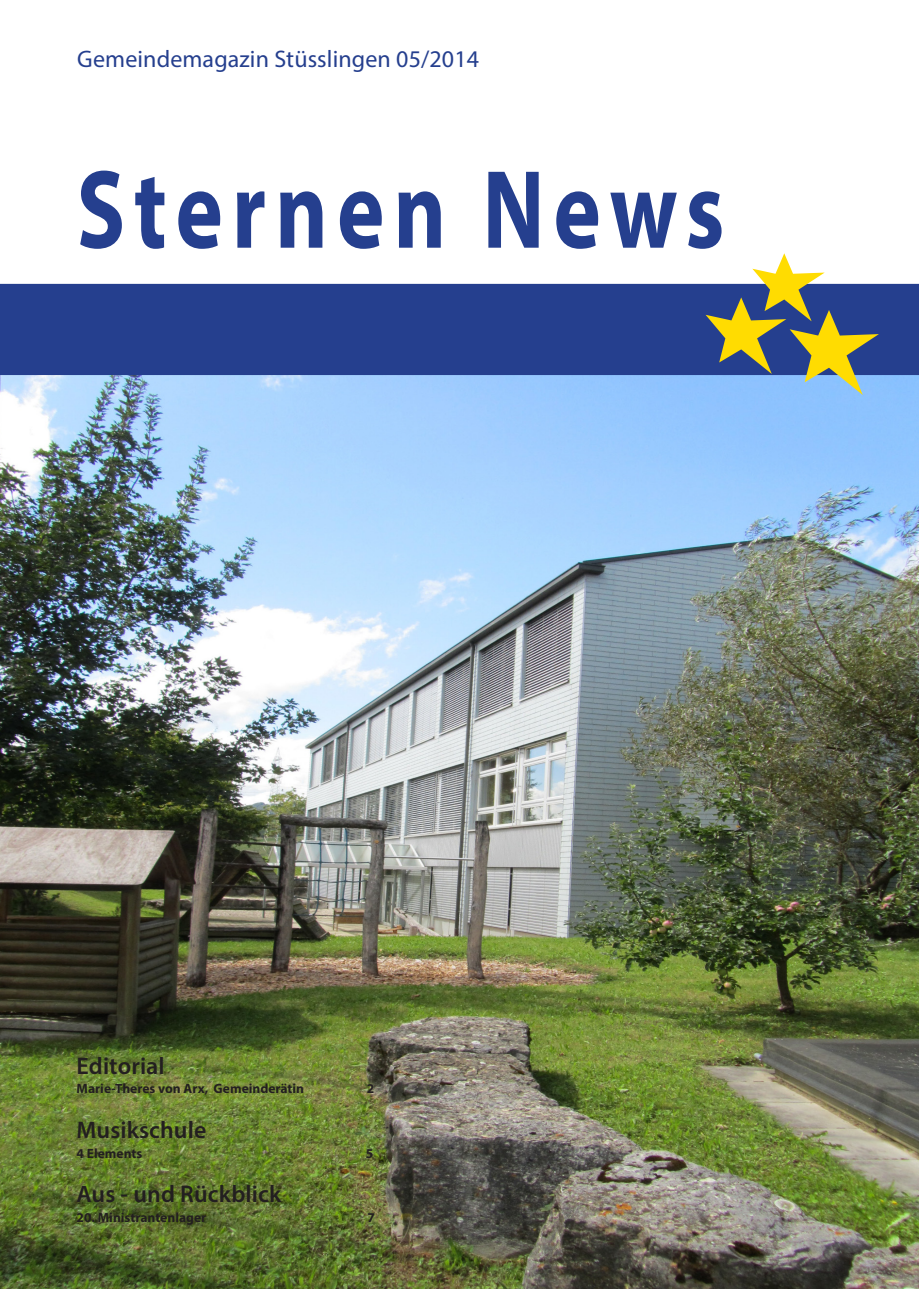
<style>
.page{position:relative;width:919px;height:1289px;background:#fff}
.page>*{position:absolute;margin:0;border:0;box-sizing:border-box;transform-origin:0 0}
.t1{font:700 112.5px "Myriad Pro";letter-spacing:.095em;color:#253f8e;scale:.8 1}
.t2{font:600 24px "Myriad Pro";letter-spacing:.005em;color:#231f20}
.t3{font:24px "Myriad Pro";letter-spacing:.005em;color:#253f8e}
.t4{font:700 13.5px "Myriad Pro";color:#231f20}
</style>
<div class="page">
<img style="left:0;top:375px;width:918px;height:913px">
<div style="left:0;top:284px;width:918px;height:91px;background:#253f8e"></div>
<svg style="left:705px;top:253px;width:173px;height:142px"></svg>
<h2 class="t3" style="left:77px;top:44px;width:403px">Gemeindemagazin Stüsslingen 05/2014</h2>
<h1 class="t1" style="left:77px;top:136px;width:811px">Sternen News</h1>
<h2 class="t2" style="left:77px;top:1050px;width:90px">Editorial</h2>
<p class="t4" style="left:77px;top:1080px;width:229px">Marie-Theres von Arx, Gemeinderätin</p>
<p class="t4" style="left:367px;top:1080px;width:9px">2</p>
<h2 class="t2" style="left:77px;top:1114px;width:131px">Musikschule</h2>
<p class="t4" style="left:77px;top:1144px;width:67px">4 Elements</p>
<p class="t4" style="left:366px;top:1144px;width:9px">5</p>
<h2 class="t2" style="left:77px;top:1178px;width:206px">Aus - und Rückblick</h2>
<p class="t4" style="left:77px;top:1208px;width:131px">20. Ministrantenlager</p>
<p class="t4" style="left:367px;top:1208px;width:9px">7</p>
</div>
